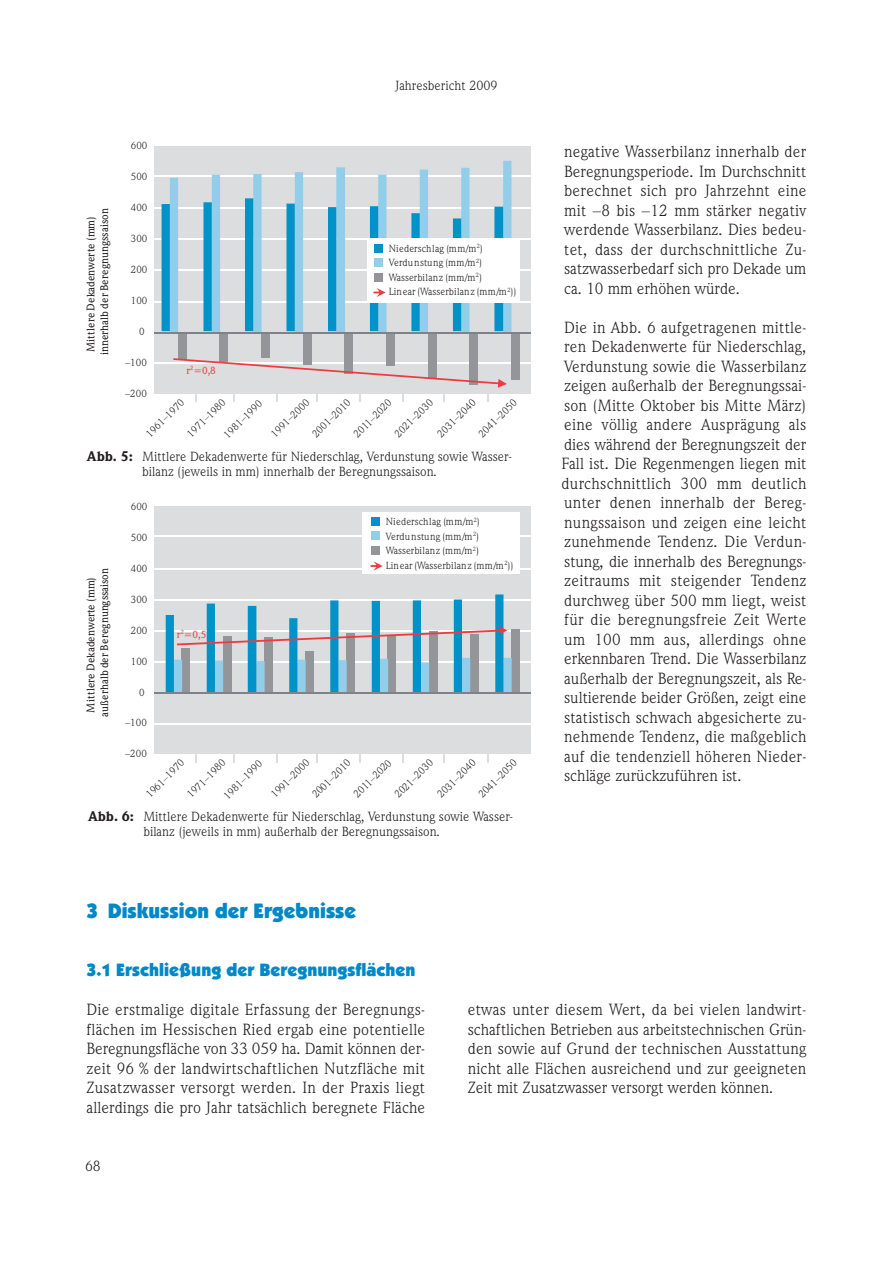
<style>
.page{position:relative;width:893px;height:1263px;background:#fff}
.page>*{position:absolute;margin:0;border:0;box-sizing:border-box;transform-origin:0 0}
.t1{font:900 21px "Itc Kabel";color:#0088c7}
.t2{font:900 18px "Itc Kabel";color:#0088c7}
.t3{font:16.5px/19.5px "Weidemann IT Cby BT";letter-spacing:-.005em;color:#231f20;text-align:justify}
.t4{font:15px "Weidemann IT Cby BT";color:#231f20}
.t5{font:13.5px/15px "Weidemann IT Cby BT";color:#231f20}
.t6{font:500 11.25px/13.5px "Weidemann IT Cby BT";color:#231f20}
.t7{font:10.5px/14.5px "Weidemann IT Cby BT";letter-spacing:.005em;color:#231f20;text-align:justify}
.t8{font:500 10.5px "Weidemann IT Cby BT";color:#ee3a41}
.s1{font-weight:900;font-size:14.25px}
</style>
<div class="page">
<hr style="left:195px;top:322px;width:1px;height:80px;background:#dcdddf">
<hr style="left:233px;top:322px;width:2px;height:80px;background:#dcdddf">
<hr style="left:276px;top:322px;width:1px;height:80px;background:#dcdddf">
<hr style="left:317px;top:322px;width:1px;height:80px;background:#dcdddf">
<hr style="left:359px;top:322px;width:2px;height:80px;background:#dcdddf">
<hr style="left:402px;top:322px;width:2px;height:80px;background:#dcdddf">
<hr style="left:443px;top:322px;width:2px;height:80px;background:#dcdddf">
<hr style="left:487px;top:322px;width:2px;height:80px;background:#dcdddf">
<div style="left:154px;top:146px;width:376px;height:248px;background:#dcdddf"></div>
<hr style="left:151px;top:362px;width:383px;height:2px;background:#fff">
<hr style="left:151px;top:301px;width:383px;height:2px;background:#fff">
<hr style="left:151px;top:269px;width:383px;height:2px;background:#fff">
<hr style="left:151px;top:238px;width:383px;height:2px;background:#fff">
<hr style="left:151px;top:207px;width:383px;height:2px;background:#fff">
<hr style="left:151px;top:175px;width:383px;height:2px;background:#fff">
<div style="left:178px;top:332px;width:8px;height:28px;background:#939598"></div>
<div style="left:220px;top:332px;width:8px;height:30px;background:#939598"></div>
<div style="left:262px;top:332px;width:8px;height:26px;background:#939598"></div>
<div style="left:303px;top:332px;width:8px;height:33px;background:#939598"></div>
<div style="left:345px;top:332px;width:8px;height:42px;background:#939598"></div>
<div style="left:386px;top:332px;width:8px;height:34px;background:#939598"></div>
<div style="left:428px;top:332px;width:8px;height:46px;background:#939598"></div>
<div style="left:470px;top:332px;width:8px;height:53px;background:#939598"></div>
<div style="left:511px;top:332px;width:8px;height:48px;background:#939598"></div>
<svg style="left:161px;top:178px;width:17px;height:153px;background:#5fb7da"></svg>
<svg style="left:203px;top:175px;width:17px;height:156px;background:#60b7da"></svg>
<svg style="left:245px;top:174px;width:17px;height:157px;background:#5eb7da"></svg>
<svg style="left:286px;top:172px;width:17px;height:159px;background:#63b8da"></svg>
<svg style="left:328px;top:167px;width:17px;height:164px;background:#65b9db"></svg>
<svg style="left:411px;top:170px;width:17px;height:161px"></svg>
<svg style="left:453px;top:168px;width:17px;height:163px"></svg>
<svg style="left:494px;top:161px;width:17px;height:170px"></svg>
<svg style="left:173px;top:358px;width:334px;height:30px"></svg>
<hr style="left:154px;top:331px;width:376px;height:2px;background:#808285">
<div style="left:367px;top:238px;width:152px;height:65px;background:#fff"></div>
<svg style="left:370px;top:175px;width:17px;height:157px"></svg>
<hr style="left:195px;top:682px;width:1px;height:80px;background:#dcdddf">
<hr style="left:233px;top:682px;width:2px;height:80px;background:#dcdddf">
<hr style="left:276px;top:682px;width:1px;height:80px;background:#dcdddf">
<hr style="left:317px;top:682px;width:1px;height:80px;background:#dcdddf">
<hr style="left:359px;top:682px;width:2px;height:80px;background:#dcdddf">
<hr style="left:402px;top:682px;width:2px;height:80px;background:#dcdddf">
<hr style="left:443px;top:682px;width:2px;height:80px;background:#dcdddf">
<hr style="left:487px;top:682px;width:2px;height:80px;background:#dcdddf">
<div style="left:154px;top:506px;width:376px;height:248px;background:#dcdddf"></div>
<hr style="left:151px;top:723px;width:383px;height:2px;background:#fff">
<hr style="left:151px;top:661px;width:383px;height:2px;background:#fff">
<hr style="left:151px;top:630px;width:383px;height:2px;background:#fff">
<hr style="left:151px;top:599px;width:383px;height:2px;background:#fff">
<hr style="left:151px;top:568px;width:383px;height:2px;background:#fff">
<hr style="left:151px;top:535px;width:383px;height:2px;background:#fff">
<div style="left:362px;top:512px;width:157px;height:62px;background:#fff"></div>
<div style="left:511px;top:630px;width:8px;height:63px;background:#939598"></div>
<div style="left:372px;top:547px;width:8px;height:8px;background:#939598"></div>
<div style="left:372px;top:532px;width:8px;height:8px;background:#92cee9"></div>
<div style="left:372px;top:517px;width:8px;height:8px;background:#0092c8"></div>
<svg style="left:166px;top:594px;width:346px;height:98px"></svg>
<svg style="left:370px;top:561px;width:13px;height:9px"></svg>
<hr style="left:154px;top:692px;width:376px;height:2px;background:#808285">
<p class="t5" style="left:395px;top:79px;width:104px">Jahresbericht 2009</p>
<p class="t6" style="left:85px;top:355px;width:148px;rotate:-90deg">Mittlere Dekadenwerte (mm) innerhalb der Beregnungssaison</p>
<p class="t7" style="left:131px;top:140px;width:18px">600</p>
<p class="t7" style="left:131px;top:170px;width:18px">500</p>
<p class="t7" style="left:131px;top:201px;width:18px">400</p>
<p class="t7" style="left:131px;top:232px;width:18px">300</p>
<p class="t7" style="left:131px;top:263px;width:18px">200</p>
<p class="t7" style="left:131px;top:294px;width:18px">100</p>
<p class="t7" style="left:139px;top:325px;width:7px">0</p>
<p class="t7" style="left:125px;top:356px;width:23px">–100</p>
<p class="t8" style="left:186px;top:366px;width:31px">r<sup>2</sup>=0,8</p>
<p class="t7" style="left:389px;top:242px;width:96px">Niederschlag (mm/m<sup>2</sup>)<br>Verdunstung (mm/m<sup>2</sup>)<br>Wasserbilanz (mm/m<sup>2</sup>)</p>
<p class="t7" style="left:389px;top:285px;width:129px">Linear (Wasserbilanz (mm/m<sup>2</sup>))</p>
<p class="t7" style="left:125px;top:387px;width:23px">–200</p>
<p class="t7" style="left:221px;top:432px;width:51px;rotate:-45deg">1981–1990</p>
<p class="t7" style="left:268px;top:431px;width:51px;rotate:-45deg">1991–2000</p>
<p class="t7" style="left:309px;top:431px;width:51px;rotate:-45deg">2001–2010</p>
<p class="t7" style="left:351px;top:431px;width:50px;rotate:-45deg">2011–2020</p>
<p class="t7" style="left:392px;top:431px;width:51px;rotate:-45deg">2021–2030</p>
<p class="t7" style="left:435px;top:431px;width:51px;rotate:-45deg">2031–2040</p>
<p class="t7" style="left:476px;top:431px;width:51px;rotate:-45deg">2041–2050</p>
<p class="t7" style="left:143px;top:431px;width:51px;rotate:-45deg">1961–1970</p>
<p class="t7" style="left:184px;top:431px;width:51px;rotate:-45deg">1971–1980</p>
<p class="t5" style="left:142px;top:450px;width:371px;text-indent:-55px"><span class="s1">Abb. 5:</span> Mittlere Dekadenwerte für Niederschlag, Verdunstung sowie Wasser&shy;bilanz (jeweils in mm) innerhalb der Beregnungssaison.</p>
<p class="t6" style="left:85px;top:716px;width:150px;text-align:center;rotate:-90deg">Mittlere Dekadenwerte (mm) außerhalb der Beregnungssaison</p>
<p class="t7" style="left:131px;top:500px;width:18px">600</p>
<p class="t7" style="left:131px;top:531px;width:18px">500</p>
<p class="t7" style="left:131px;top:562px;width:18px">400</p>
<p class="t7" style="left:131px;top:593px;width:18px">300</p>
<p class="t7" style="left:131px;top:624px;width:18px">200</p>
<p class="t7" style="left:131px;top:655px;width:18px">100</p>
<p class="t7" style="left:139px;top:686px;width:7px">0</p>
<p class="t7" style="left:125px;top:717px;width:23px">–100</p>
<p class="t8" style="left:177px;top:630px;width:31px">r<sup>2</sup>=0,5</p>
<p class="t7" style="left:386px;top:515px;width:129px;text-align:left">Niederschlag (mm/m<sup>2</sup>)<br>Verdunstung (mm/m<sup>2</sup>)<br>Wasserbilanz (mm/m<sup>2</sup>)<br>Linear (Wasserbilanz (mm/m<sup>2</sup>))</p>
<p class="t7" style="left:125px;top:747px;width:23px">–200</p>
<p class="t7" style="left:221px;top:793px;width:51px;rotate:-45deg">1981–1990</p>
<p class="t7" style="left:268px;top:791px;width:51px;rotate:-45deg">1991–2000</p>
<p class="t7" style="left:309px;top:791px;width:51px;rotate:-45deg">2001–2010</p>
<p class="t7" style="left:351px;top:791px;width:50px;rotate:-45deg">2011–2020</p>
<p class="t7" style="left:392px;top:791px;width:51px;rotate:-45deg">2021–2030</p>
<p class="t7" style="left:435px;top:791px;width:51px;rotate:-45deg">2031–2040</p>
<p class="t7" style="left:476px;top:791px;width:51px;rotate:-45deg">2041–2050</p>
<p class="t5" style="left:143px;top:810px;width:371px;text-indent:-55px"><span class="s1">Abb. 6:</span> Mittlere Dekadenwerte für Niederschlag, Verdunstung sowie Wasser&shy;bilanz (jeweils in mm) außerhalb der Beregnungssaison.</p>
<p class="t7" style="left:143px;top:791px;width:51px;rotate:-45deg">1961–1970</p>
<p class="t7" style="left:184px;top:791px;width:51px;rotate:-45deg">1971–1980</p>
<p class="t1" style="left:87px;top:903px;width:271px">3 Diskussion der Ergebnisse</p>
<p class="t3" style="left:564px;top:143px;width:244px">negative Wasserbilanz innerhalb der Beregnungsperiode. Im Durchschnitt berechnet sich pro Jahrzehnt eine mit –8 bis –12 mm stärker negativ werdende Wasserbilanz. Dies bedeu&shy;tet, dass der durchschnittliche Zu&shy;satzwasserbedarf sich pro Dekade um ca. 10 mm erhöhen würde.</p>
<p class="t3" style="left:561px;top:319px;width:246px">Die in Abb. 6 aufgetragenen mittle&shy;ren Dekadenwerte für Niederschlag, Verdunstung sowie die Wasserbilanz zeigen außerhalb der Beregnungssai&shy;son (Mitte Oktober bis Mitte März) eine völlig andere Ausprägung als dies während der Beregnungszeit der Fall ist. Die Regenmengen liegen mit durchschnittlich 300 mm deutlich unter denen innerhalb der Bereg&shy;nungssaison und zeigen eine leicht zunehmende Tendenz. Die Verdun&shy;stung, die innerhalb des Beregnungs&shy;zeitraums mit steigender Tendenz durchweg über 500 mm liegt, weist für die beregnungsfreie Zeit Werte um 100 mm aus, allerdings ohne erkennbaren Trend. Die Wasserbilanz außerhalb der Beregnungszeit, als Re&shy;sultierende beider Größen, zeigt eine statistisch schwach abgesicherte zu&shy;nehmende Tendenz, die maßgeblich auf die tendenziell höheren Nieder&shy;schläge zurückzuführen ist.</p>
<p class="t2" style="left:87px;top:963px;width:330px">3.1 Erschließung der Beregnungsflächen</p>
<p class="t3" style="left:87px;top:1001px;width:340px">Die erstmalige digitale Erfassung der Beregnungs&shy;flächen im Hessischen Ried ergab eine potentielle Beregnungsfläche von 33 059 ha. Damit können der&shy;zeit 96 % der landwirtschaftlichen Nutzfläche mit Zusatzwasser versorgt werden. In der Praxis liegt allerdings die pro Jahr tatsächlich beregnete Fläche</p>
<p class="t3" style="left:468px;top:1001px;width:340px">etwas unter diesem Wert, da bei vielen landwirt&shy;schaftlichen Betrieben aus arbeitstechnischen Grün&shy;den sowie auf Grund der technischen Ausstattung nicht alle Flächen ausreichend und zur geeigneten Zeit mit Zusatzwasser versorgt werden können.</p>
<p class="t4" style="left:85px;top:1161px;width:17px">68</p>
</div>
